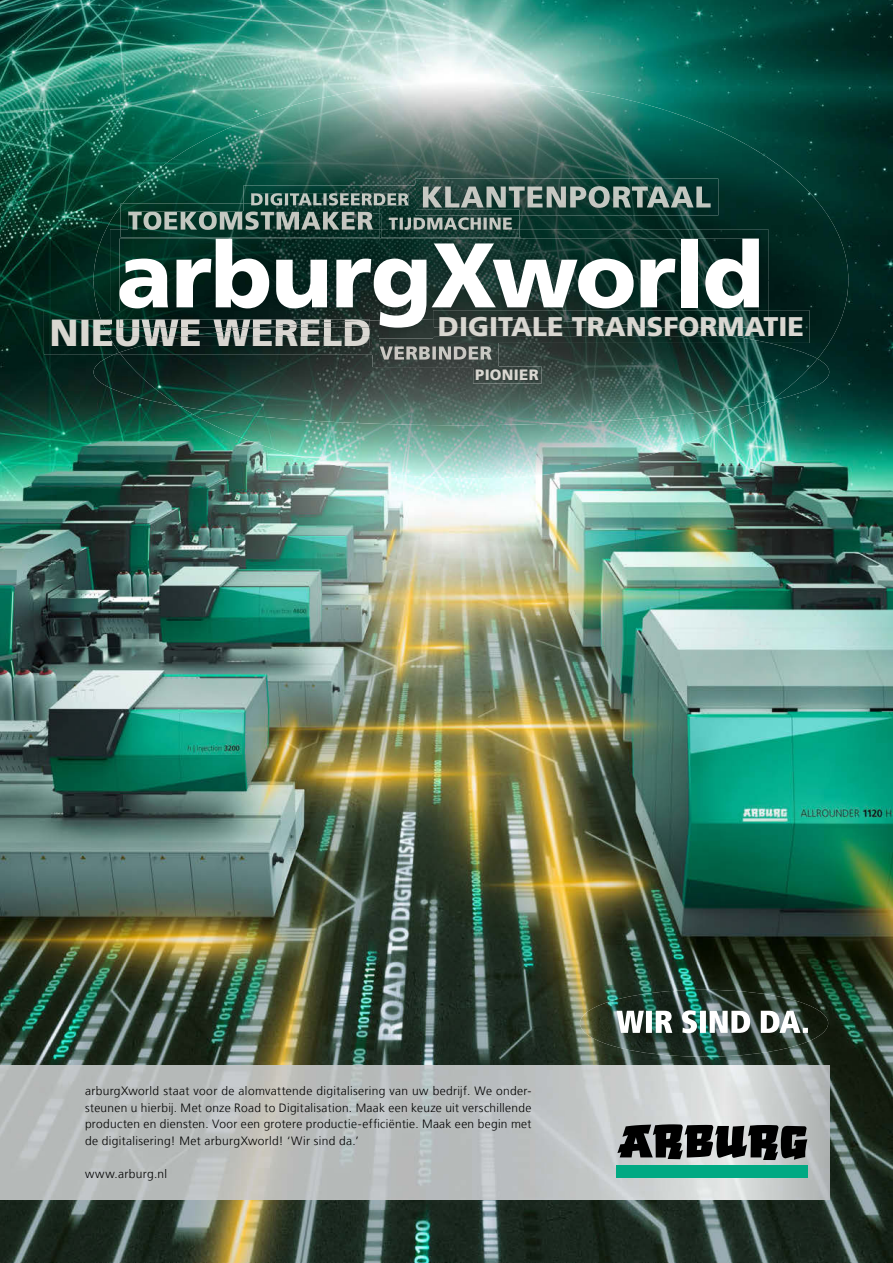
<style>
.page{position:relative;width:893px;height:1263px;background:#fff}
.page>*{position:absolute;margin:0;border:0;box-sizing:border-box;transform-origin:0 0}
.t1{font:900 91.5px "Frutiger LT Com";letter-spacing:-.015em;color:#fff}
.t2{font:900 37.5px "Frutiger LT Com";color:#d9d7d1}
.t3{font:900 27px "Frutiger LT Com";color:#d9d7d1}
.t4{font:900 15px "Frutiger LT Com";letter-spacing:.02em;color:#d9d7d1}
.t5{font:300 12px/16.5px "Frutiger LT Com";letter-spacing:.025em;color:#000;text-align:justify}
</style>
<div class="page">
<img style="left:0;top:0;width:893px;height:1263px">
<img style="left:580px;top:990px;width:248px;height:67px">
<img style="left:94px;top:82px;width:539px;height:198px">
<img style="left:632px;top:101px;width:216px;height:179px">
<img style="left:94px;top:280px;width:27px;height:139px">
<img style="left:768px;top:280px;width:80px;height:139px">
<img style="left:201px;top:425px;width:540px;height:53px">
<img style="left:121px;top:337px;width:696px;height:88px">
<img style="left:0;top:1065px;width:829px;height:134px">
<img style="left:121px;top:204px;width:259px;height:25px">
<img style="left:128px;top:211px;width:245px;height:18px">
<img style="left:243px;top:185px;width:172px;height:28px">
<img style="left:243px;top:204px;width:137px;height:9px">
<img style="left:243px;top:211px;width:130px;height:2px">
<img style="left:251px;top:193px;width:158px;height:13px">
<img style="left:251px;top:204px;width:129px;height:2px">
<img style="left:373px;top:339px;width:126px;height:28px">
<img style="left:380px;top:346px;width:112px;height:14px">
<img style="left:381px;top:213px;width:138px;height:16px">
<img style="left:381px;top:210px;width:34px;height:3px">
<img style="left:389px;top:217px;width:123px;height:12px">
<img style="left:415px;top:179px;width:303px;height:36px">
<img style="left:415px;top:210px;width:104px;height:5px">
<svg style="left:415px;top:185px;width:1px;height:28px"></svg>
<img style="left:423px;top:186px;width:288px;height:22px">
<img style="left:473px;top:367px;width:69px;height:16px">
<svg style="left:473px;top:367px;width:26px;height:1px"></svg>
<img style="left:44px;top:311px;width:71px;height:43px">
<img style="left:98px;top:311px;width:21px;height:41px">
<img style="left:119px;top:337px;width:259px;height:17px">
<img style="left:373px;top:339px;width:5px;height:15px">
<img style="left:52px;top:319px;width:49px;height:27px">
<img style="left:101px;top:319px;width:40px;height:27px">
<img style="left:141px;top:337px;width:229px;height:9px">
<img style="left:110px;top:229px;width:658px;height:82px">
<img style="left:378px;top:320px;width:55px;height:17px">
<svg style="left:110px;top:311px;width:9px;height:8px"></svg>
<img style="left:110px;top:319px;width:76px;height:18px">
<img style="left:186px;top:328px;width:184px;height:9px">
<img style="left:119px;top:239px;width:640px;height:81px">
<img style="left:119px;top:311px;width:259px;height:9px">
<svg style="left:370px;top:320px;width:8px;height:17px"></svg>
<img style="left:119px;top:319px;width:251px;height:9px">
<img style="left:259px;top:321px;width:111px;height:7px">
<img style="left:768px;top:310px;width:41px;height:33px">
<img style="left:433px;top:337px;width:336px;height:6px">
<img style="left:433px;top:339px;width:66px;height:4px">
<img style="left:737px;top:310px;width:31px;height:27px">
<img style="left:433px;top:328px;width:304px;height:9px">
<img style="left:433px;top:310px;width:326px;height:18px">
<img style="left:433px;top:319px;width:230px;height:9px">
<svg style="left:617px;top:1124px;width:190px;height:36px;background:#444545"></svg>
<div style="left:617px;top:1165px;width:191px;height:13px;background:#00a983"></div>
<svg style="left:617px;top:1010px;width:191px;height:23px"></svg>
<h1 class="t1" style="left:117px;top:219px;width:648px">arburgXworld</h1>
<h3 class="t3" style="left:438px;top:310px;width:368px">DIGITALE TRANSFORMATIE</h3>
<h2 class="t2" style="left:50px;top:309px;width:323px">NIEUWE WERELD</h2>
<p class="t4" style="left:475px;top:366px;width:65px">PIONIER</p>
<p class="t5" style="left:85px;top:1083px;width:448px">arburgXworld staat voor de alomvattende digitalisering van uw bedrijf. We onder&shy;steunen u hierbij. Met onze Road to Digitalisation. Maak een keuze uit verschillende producten en diensten. Voor een grotere productie-efficiëntie. Maak een begin met de digitalisering! Met arburgXworld! ‘Wir sind da.’</p>
<p class="t5" style="left:85px;top:1165px;width:84px">www.arburg.nl</p>
</div>
